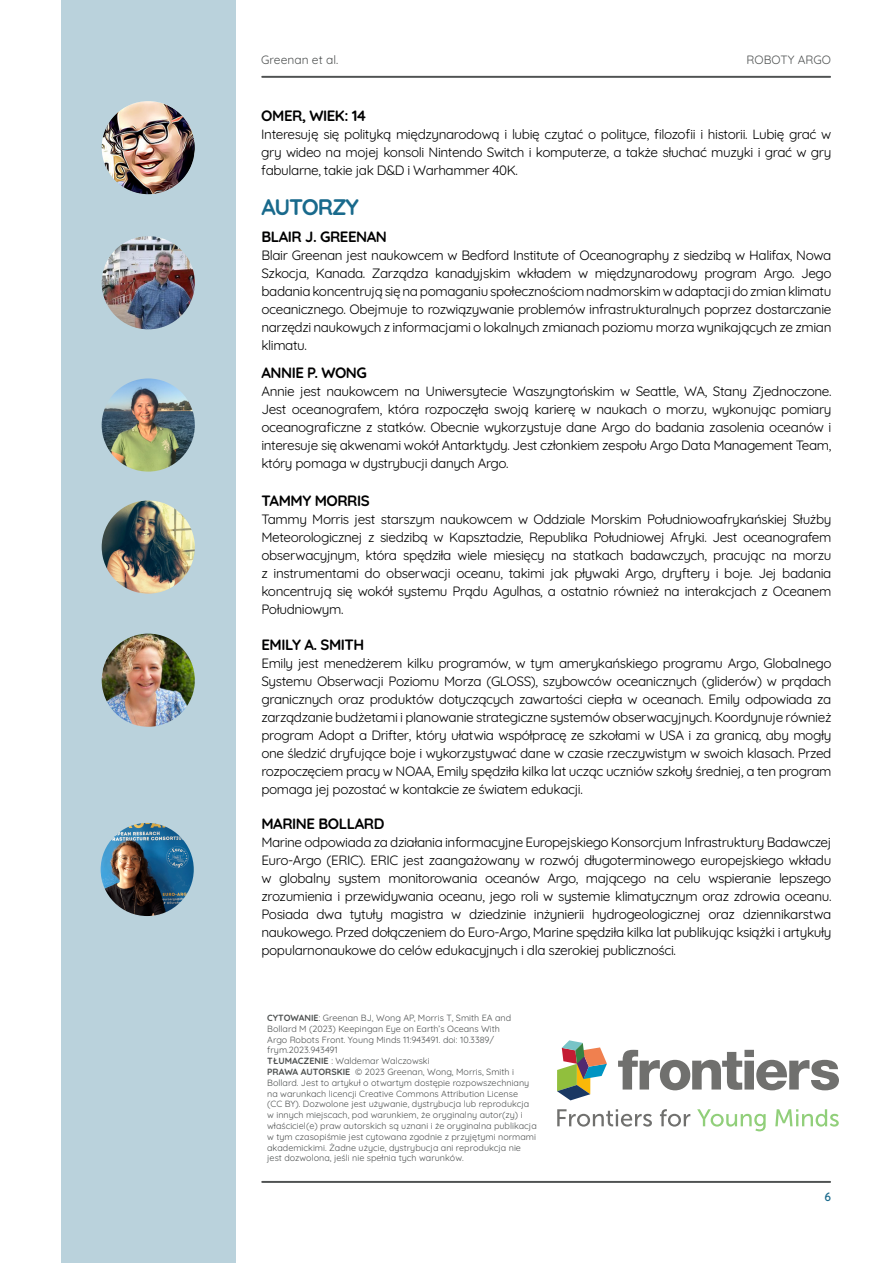
<style>
.page{position:relative;width:893px;height:1263px;background:#fff}
.page>*{position:absolute;margin:0;border:0;box-sizing:border-box;transform-origin:0 0}
.t1{font:700 22.5px "Quicksand";letter-spacing:-.05em;color:#196a8c}
.t2{font:700 15px "Quicksand";letter-spacing:-.03em;color:#000001}
.t3{font:13.5px/18px "Quicksand";letter-spacing:-.03em;color:#000001;text-align:justify}
.t4{font:12px "Quicksand";color:#4f5252}
.t5{font:600 12px "Quicksand";color:#196a8c}
.t6{font:9px/10.8px "Quicksand";color:#4f5252}
.s1{font-weight:700}
</style>
<div class="page">
<div style="left:61px;top:0;width:174px;height:1263px;background:#bad2dc"></div>
<hr style="left:261px;top:76px;width:570px;height:2px;background:#4f5252">
<hr style="left:261px;top:1181px;width:570px;height:2px;background:#4f5252">
<svg style="left:557px;top:1040px;width:50px;height:60px"></svg>
<svg style="left:618px;top:1050px;width:221px;height:40px"></svg>
<svg style="left:557px;top:1109px;width:95px;height:17px"></svg>
<svg style="left:660px;top:1109px;width:30px;height:17px"></svg>
<svg style="left:697px;top:1109px;width:69px;height:22px"></svg>
<svg style="left:775px;top:1109px;width:64px;height:17px"></svg>
<img style="left:101px;top:823px;width:93px;height:93px;border-radius:47px">
<img style="left:102px;top:634px;width:93px;height:93px;border-radius:47px">
<img style="left:102px;top:500px;width:93px;height:94px;border-radius:47px">
<img style="left:102px;top:378px;width:93px;height:94px;border-radius:47px">
<img style="left:102px;top:236px;width:93px;height:93px;border-radius:47px">
<img style="left:102px;top:101px;width:93px;height:93px;border-radius:47px">
<p class="t4" style="left:261px;top:50px;width:79px">Greenan et al.</p>
<p class="t4" style="left:747px;top:50px;width:86px">ROBOTY ARGO</p>
<p class="t2" style="left:261px;top:104px;width:106px">OMER, WIEK: 14</p>
<p class="t3" style="left:261px;top:124px;width:571px">Interesuję się polityką międzynarodową i lubię czytać o polityce, filozofii i historii. Lubię grać w gry wideo na mojej konsoli Nintendo Switch i komputerze, a także słuchać muzyki i grać w gry fabularne, takie jak D&amp;D i Warhammer 40K.</p>
<p class="t1" style="left:261px;top:189px;width:99px">AUTORZY</p>
<p class="t2" style="left:261px;top:225px;width:127px">BLAIR J. GREENAN</p>
<p class="t3" style="left:261px;top:244px;width:571px">Blair Greenan jest naukowcem w Bedford Institute of Oceanography z siedzibą w Halifax, Nowa Szkocja, Kanada. Zarządza kanadyjskim wkładem w międzynarodowy program Argo. Jego badania koncentrują się na pomaganiu społecznościom nadmorskim w adaptacji do zmian klimatu oceanicznego. Obejmuje to rozwiązywanie problemów infrastrukturalnych poprzez dostarczanie narzędzi naukowych z informacjami o lokalnych zmianach poziomu morza wynikających ze zmian klimatu.</p>
<p class="t2" style="left:261px;top:361px;width:107px">ANNIE P. WONG</p>
<p class="t3" style="left:261px;top:380px;width:571px">Annie jest naukowcem na Uniwersytecie Waszyngtońskim w Seattle, WA, Stany Zjednoczone.<br>Jest oceanografem, która rozpoczęła swoją karierę w naukach o morzu, wykonując pomiary oceanograficzne z statków. Obecnie wykorzystuje dane Argo do badania zasolenia oceanów i interesuje się akwenami wokół Antarktydy. Jest członkiem zespołu Argo Data Management Team, który pomaga w dystrybucji danych Argo.</p>
<p class="t2" style="left:261px;top:489px;width:110px">TAMMY MORRIS</p>
<p class="t3" style="left:261px;top:509px;width:571px">Tammy Morris jest starszym naukowcem w Oddziale Morskim Południowoafrykańskiej Służby Meteorologicznej z siedzibą w Kapsztadzie, Republika Południowej Afryki. Jest oceanografem obserwacyjnym, która spędziła wiele miesięcy na statkach badawczych, pracując na morzu z instrumentami do obserwacji oceanu, takimi jak pływaki Argo, dryftery i boje. Jej badania koncentrują się wokół systemu Prądu Agulhas, a ostatnio również na interakcjach z Oceanem Południowym.</p>
<p class="t2" style="left:261px;top:633px;width:104px">EMILY A. SMITH</p>
<p class="t3" style="left:261px;top:653px;width:571px">Emily jest menedżerem kilku programów, w tym amerykańskiego programu Argo, Globalnego Systemu Obserwacji Poziomu Morza (GLOSS), szybowców oceanicznych (gliderów) w prądach granicznych oraz produktów dotyczących zawartości ciepła w oceanach. Emily odpowiada za zarządzanie budżetami i planowanie strategiczne systemów obserwacyjnych. Koordynuje również program Adopt a Drifter, który ułatwia współpracę ze szkołami w USA i za granicą, aby mogły one śledzić dryfujące boje i wykorzystywać dane w czasie rzeczywistym w swoich klasach. Przed rozpoczęciem pracy w NOAA, Emily spędziła kilka lat ucząc uczniów szkoły średniej, a ten program pomaga jej pozostać w kontakcie ze światem edukacji.</p>
<p class="t2" style="left:261px;top:812px;width:124px">MARINE BOLLARD</p>
<p class="t3" style="left:261px;top:832px;width:571px">Marine odpowiada za działania informacyjne Europejskiego Konsorcjum Infrastruktury Badawczej Euro-Argo (ERIC). ERIC jest zaangażowany w rozwój długoterminowego europejskiego wkładu w globalny system monitorowania oceanów Argo, mającego na celu wspieranie lepszego zrozumienia i przewidywania oceanu, jego roli w systemie klimatycznym oraz zdrowia oceanu.<br>Posiada dwa tytuły magistra w dziedzinie inżynierii hydrogeologicznej oraz dziennikarstwa naukowego. Przed dołączeniem do Euro-Argo, Marine spędziła kilka lat publikując książki i artykuły popularnonaukowe do celów edukacyjnych i dla szerokiej publiczności.</p>
<p class="t6" style="left:267px;top:1011px;width:246px"><span class="s1">CYTOWANIE</span>: Greenan BJ, Wong AP, Morris T, Smith EA and Bollard M (2023) Keepingan Eye on Earth’s Oceans With Argo Robots Front. Young Minds 11:943491. doi: 10.3389/ frym.2023.943491</p>
<p class="t6" style="left:267px;top:1055px;width:164px"><span class="s1">TŁUMACZENIE</span> : Waldemar Walczowski</p>
<p class="t6" style="left:267px;top:1065px;width:271px"><span class="s1">PRAWA AUTORSKIE</span> © 2023 Greenan, Wong, Morris, Smith i Bollard. Jest to artykuł o otwartym dostępie rozpowszechniany na warunkach licencji Creative Commons Attribution License<br>(CC BY). Dozwolone jest używanie, dystrybucja lub reprodukcja w innych miejscach, pod warunkiem, że oryginalny autor(zy) i właściciel(e) praw autorskich są uznani i że oryginalna publikacja w tym czasopiśmie jest cytowana zgodnie z przyjętymi normami akademickimi. Żadne użycie, dystrybucja ani reprodukcja nie jest dozwolona, jeśli nie spełnia tych warunków.</p>
<p class="t5" style="left:824px;top:1188px;width:8px">6</p>
</div>
